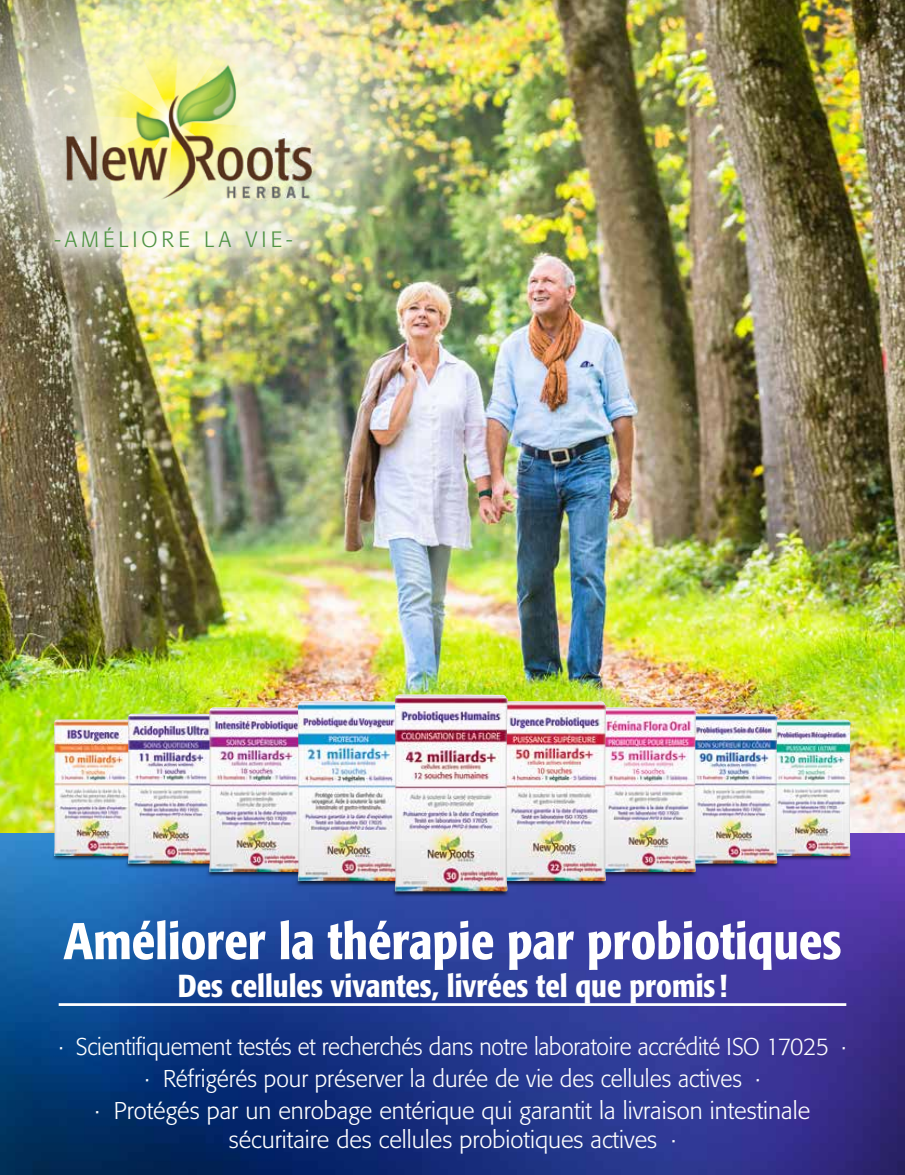
<style>
.page{position:relative;width:905px;height:1175px;background:#fff}
.page>*{position:absolute;margin:0;border:0;box-sizing:border-box;transform-origin:0 0}
.t1{font:500 condensed 51.15px "Formata";color:#fff}
.t2{font:500 condensed 31.5px "Formata";color:#fff}
.t3{font:300 24px/32px "Formata";color:#fff;text-align:center;scale:.95 1}
.t4{font:300 24px "Formata";color:#fff}
.t5{font:300 22.05px "Formata";letter-spacing:.18em;color:#4f9342}
</style>
<div class="page">
<img style="left:0;top:0;width:904px;height:833px">
<img style="left:0;top:833px;width:904px;height:341px">
<div style="left:125px;top:848px;width:654px;height:49px;background:#000;opacity:.75"></div>
<div style="left:52px;top:843px;width:84px;height:18px;background:#000;opacity:.75"></div>
<div style="left:769px;top:843px;width:84px;height:18px;background:#000;opacity:.75"></div>
<svg style="left:55px;top:856px;width:795px;height:34px"></svg>
<img style="left:0;top:0;width:428px;height:313px">
<img style="left:54px;top:2px;width:270px;height:236px">
<hr style="left:59px;top:1003px;width:787px;height:3px;background:#fff">
<img style="left:54px;top:719px;width:74px;height:137px">
<img style="left:777px;top:719px;width:73px;height:137px">
<img style="left:696px;top:713px;width:81px;height:150px">
<img style="left:606px;top:707px;width:90px;height:165px">
<img style="left:128px;top:713px;width:81px;height:150px">
<img style="left:209px;top:707px;width:89px;height:165px">
<img style="left:298px;top:701px;width:97px;height:180px">
<img style="left:508px;top:701px;width:98px;height:180px">
<img style="left:395px;top:694px;width:113px;height:197px">
<div style="left:37px;top:209px;width:274px;height:56px;background:#fff;opacity:.75"></div>
<p class="t5" style="left:54px;top:226px;width:239px">-AMÉLIORE LA VIE-</p>
<h1 class="t1" style="left:63px;top:910px;width:779px">Améliorer la thérapie par probiotiques</h1>
<h2 class="t2" style="left:178px;top:966px;width:551px">Des cellules vivantes, livrées tel que promis!</h2>
<p class="t3" style="left:59px;top:1031px;width:830px">· Scientifiquement testés et recherchés dans notre laboratoire accrédité ISO 17025 · · Réfrigérés pour préserver la durée de vie des cellules actives ·<br>· Protégés par un enrobage entérique qui garantit la livraison intestinale</p>
<p class="t4" style="left:229px;top:1125px;width:449px">sécuritaire des cellules probiotiques actives ·</p>
</div>
